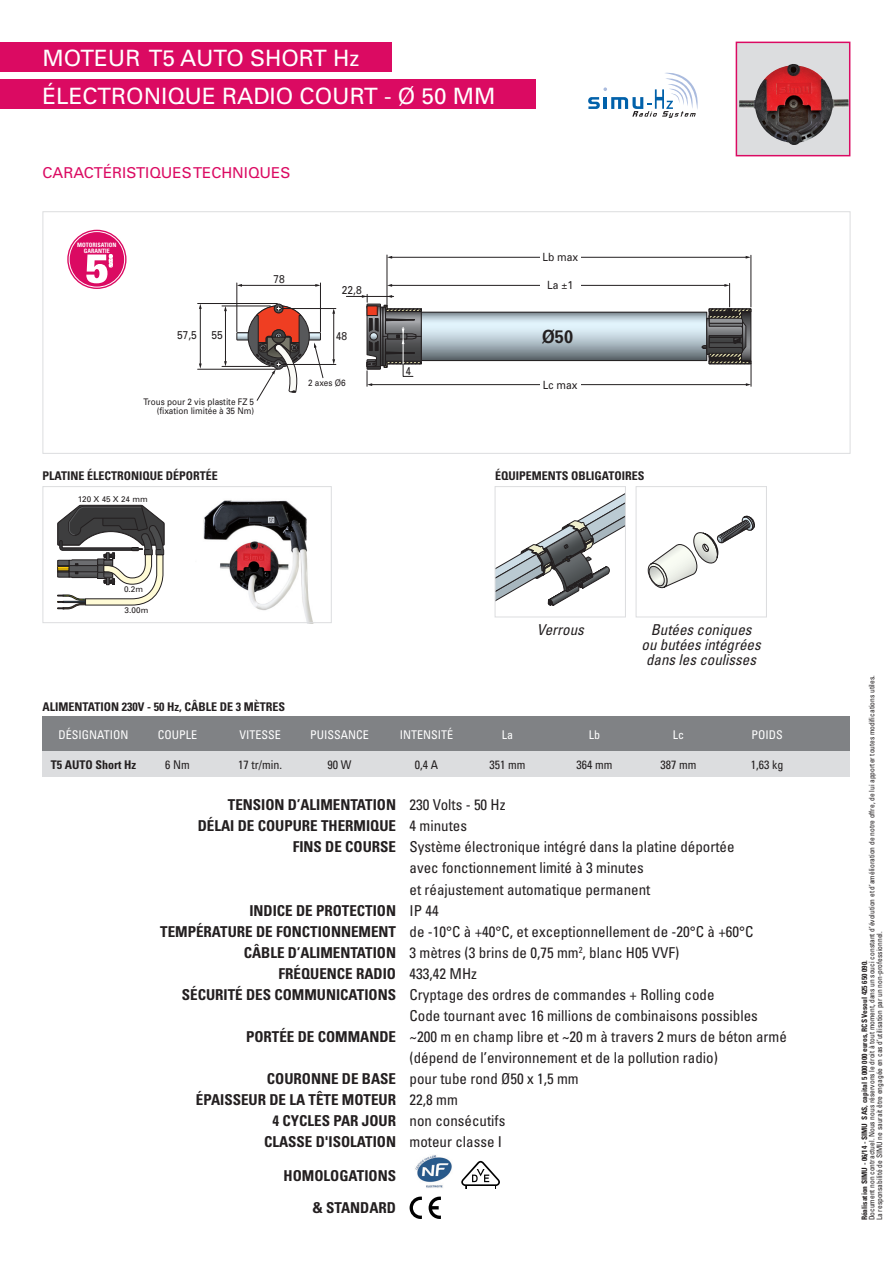
<style>
.page{position:relative;width:893px;height:1263px;background:#fff}
.page>*{position:absolute;margin:0;border:0;box-sizing:border-box;transform-origin:0 0}
.t1{font:22.5px/37.2px "Univers";color:#fff}
.t2{font:700 18.15px "Univers";color:#231f20;scale:.9 1}
.t3{font:condensed 15px "Univers";color:#231f20}
.t4{font:700 condensed 15px/31.5px "Univers";color:#231f20;text-align:right}
.t5{font:italic condensed 15px/15px "Univers";color:#231f20;text-align:center}
.t6{font:15px "Univers";color:#db0a62}
.t7{font:700 condensed 12px "Univers";color:#231f20}
.t8{font:condensed 12px "Univers";color:#fff}
.t9{font:condensed 12px "Univers";color:#231f20}
.t10{font:11.4px "Univers";color:#231f20;scale:.9 1}
.t11{font:9px/9px "Univers";color:#231f20;text-align:right;scale:.9 1}
.t12{font:8.1px "Univers";color:#231f20}
.t13{font:condensed 7.5px/7.5px "Univers";color:#231f20}
.t14{font:700 condensed 7.5px "Univers";color:#231f20}
.t15{font:700 condensed 6px/6px "Univers";color:#fff;text-align:center}
.s1{font-weight:400}
.s2{font-weight:700}
</style>
<div class="page">
<div style="left:0;top:42px;width:391px;height:30px;background:#db0a62"></div>
<div style="left:0;top:80px;width:536px;height:29px;background:#db0a62"></div>
<div style="left:43px;top:717px;width:807px;height:34px;background:#808285"></div>
<div style="left:43px;top:751px;width:807px;height:25px;background:#dcdddf"></div>
<svg style="left:66px;top:228px;width:62px;height:62px;background:#e02d78"></svg>
<div style="left:65px;top:227px;width:64px;height:64px;border:2px solid #fff;border-radius:50%"></div>
<div style="left:69px;top:231px;width:56px;height:56px;border:1px solid #fff;border-radius:50%"></div>
<svg style="left:86px;top:254px;width:27px;height:29px"></svg>
<svg style="left:497px;top:493px;width:127px;height:113px"></svg>
<div style="left:495px;top:486px;width:131px;height:131px;border:1px solid #dcdddf"></div>
<svg style="left:648px;top:516px;width:107px;height:102px"></svg>
<div style="left:636px;top:486px;width:131px;height:131px;border:1px solid #dcdddf"></div>
<div style="left:736px;top:42px;width:114px;height:114px;background:#dcdddf"></div>
<img style="left:739px;top:64px;width:108px;height:81px">
<div style="left:736px;top:42px;width:114px;height:114px;border:2px solid #db0a62"></div>
<svg style="left:588px;top:72px;width:110px;height:46px"></svg>
<img style="left:415px;top:1155px;width:37px;height:33px">
<svg style="left:461px;top:1161px;width:39px;height:27px"></svg>
<svg style="left:410px;top:1196px;width:12px;height:23px"></svg>
<svg style="left:429px;top:1196px;width:12px;height:23px"></svg>
<svg style="left:237px;top:333px;width:18px;height:7px"></svg>
<div style="left:237px;top:332px;width:19px;height:8px;border:1px solid #231f20"></div>
<div style="left:274px;top:304px;width:9px;height:9px;border:1px solid #231f20;border-radius:50%"></div>
<hr style="left:280px;top:308px;width:56px;height:1px;background:#231f20">
<hr style="left:280px;top:364px;width:56px;height:1px;background:#231f20">
<hr style="left:333px;top:311px;width:1px;height:50px;background:#231f20">
<hr style="left:237px;top:283px;width:1px;height:49px;background:#231f20">
<hr style="left:320px;top:283px;width:1px;height:49px;background:#231f20">
<hr style="left:239px;top:285px;width:79px;height:1px;background:#231f20">
<svg style="left:247px;top:305px;width:76px;height:96px"></svg>
<hr style="left:391px;top:257px;width:356px;height:1px;background:#231f20">
<svg style="left:746px;top:256px;width:5px;height:3px"></svg>
<hr style="left:751px;top:255px;width:1px;height:52px;background:#231f20">
<hr style="left:371px;top:384px;width:376px;height:1px;background:#231f20">
<hr style="left:390px;top:285px;width:335px;height:1px;background:#231f20">
<svg style="left:422px;top:314px;width:280px;height:45px;background:#b1c0c8"></svg>
<div style="left:419px;top:312px;width:288px;height:49px;border:1px solid #231f20"></div>
<hr style="left:387px;top:255px;width:1px;height:50px;background:#231f20">
<hr style="left:346px;top:296px;width:48px;height:1px;background:#231f20">
<svg style="left:702px;top:283px;width:50px;height:103px"></svg>
<svg style="left:362px;top:294px;width:60px;height:92px"></svg>
<hr style="left:403px;top:327px;width:1px;height:37px;background:#fff">
<div style="left:540px;top:380px;width:41px;height:11px;background:#fff"></div>
<div style="left:540px;top:252px;width:41px;height:11px;background:#fff"></div>
<div style="left:540px;top:280px;width:41px;height:11px;background:#fff"></div>
<svg style="left:224px;top:361px;width:3px;height:5px"></svg>
<hr style="left:222px;top:306px;width:48px;height:1px;background:#231f20">
<hr style="left:198px;top:303px;width:79px;height:1px;background:#231f20">
<hr style="left:198px;top:369px;width:79px;height:1px;background:#231f20">
<hr style="left:222px;top:366px;width:48px;height:1px;background:#231f20">
<hr style="left:225px;top:308px;width:1px;height:55px;background:#231f20">
<svg style="left:199px;top:363px;width:3px;height:6px"></svg>
<hr style="left:200px;top:308px;width:1px;height:57px;background:#231f20">
<div style="left:43px;top:211px;width:807px;height:243px;border:1px solid #dcdddf"></div>
<img style="left:203px;top:500px;width:110px;height:121px">
<svg style="left:57px;top:505px;width:107px;height:105px"></svg>
<div style="left:43px;top:486px;width:289px;height:137px;border:1px solid #dcdddf"></div>
<h1 class="t1" style="left:43px;top:42px;width:454px">MOTEUR T5 AUTO SHORT Hz<br>ÉLECTRONIQUE RADIO COURT - Ø 50 MM</h1>
<p class="t6" style="left:43px;top:167px;width:249px">CARACTÉRISTIQUES TECHNIQUES</p>
<p class="t15" style="left:77px;top:242px;width:41px">MOTORISATION<br>GARANTIE</p>
<p class="t10" style="left:177px;top:328px;width:24px">57,5</p>
<p class="t10" style="left:212px;top:328px;width:14px">55</p>
<p class="t10" style="left:273px;top:272px;width:14px">78</p>
<p class="t11" style="left:143px;top:397px;width:125px">Trous pour 2 vis plastite FZ 5 (fixation limitée à 35 Nm)</p>
<p class="t7" style="left:43px;top:472px;width:177px">PLATINE ÉLECTRONIQUE DÉPORTÉE</p>
<p class="t12" style="left:78px;top:494px;width:71px">120 X 45 X 24 mm</p>
<p class="t10" style="left:342px;top:283px;width:24px">22,8</p>
<p class="t10" style="left:336px;top:329px;width:14px">48</p>
<p class="t11" style="left:308px;top:378px;width:43px">2 axes Ø6</p>
<p class="t12" style="left:124px;top:584px;width:20px">0.2m</p>
<p class="t12" style="left:125px;top:605px;width:25px">3.00m</p>
<p class="t7" style="left:43px;top:702px;width:244px">ALIMENTATION 230V - 50 Hz, CÂBLE DE 3 MÈTRES</p>
<p class="t10" style="left:406px;top:364px;width:8px">4</p>
<p class="t10" style="left:542px;top:250px;width:41px">Lb max</p>
<p class="t10" style="left:547px;top:278px;width:30px">La ±1</p>
<p class="t2" style="left:542px;top:325px;width:36px">Ø50</p>
<p class="t10" style="left:543px;top:378px;width:40px">Lc max</p>
<p class="t7" style="left:495px;top:472px;width:151px">ÉQUIPEMENTS OBLIGATOIRES</p>
<p class="t5" style="left:537px;top:623px;width:48px">Verrous</p>
<p class="t5" style="left:641px;top:623px;width:121px">Butées coniques ou butées intégrées dans les coulisses</p>
<p class="t8" style="left:59px;top:730px;width:71px">DÉSIGNATION</p>
<p class="t8" style="left:158px;top:730px;width:41px">COUPLE</p>
<p class="t8" style="left:239px;top:730px;width:43px">VITESSE</p>
<p class="t8" style="left:310px;top:730px;width:60px">PUISSANCE</p>
<p class="t8" style="left:400px;top:730px;width:55px">INTENSITÉ</p>
<p class="t8" style="left:502px;top:730px;width:13px">La</p>
<p class="t8" style="left:589px;top:730px;width:13px">Lb</p>
<p class="t8" style="left:673px;top:730px;width:13px">Lc</p>
<p class="t8" style="left:751px;top:730px;width:33px">POIDS</p>
<p class="t7" style="left:51px;top:760px;width:87px">T5 AUTO Short Hz</p>
<p class="t9" style="left:165px;top:760px;width:26px">6 Nm</p>
<p class="t9" style="left:238px;top:760px;width:45px">17 tr/min.</p>
<p class="t9" style="left:328px;top:760px;width:25px">90 W</p>
<p class="t9" style="left:415px;top:760px;width:25px">0,4 A</p>
<p class="t9" style="left:490px;top:760px;width:37px">351 mm</p>
<p class="t9" style="left:577px;top:760px;width:37px">364 mm</p>
<p class="t9" style="left:661px;top:760px;width:37px">387 mm</p>
<p class="t9" style="left:751px;top:760px;width:34px">1,63 kg</p>
<p class="t4" style="left:228px;top:791px;width:279px">TENSION D’ALIMENTATION <span class="s1">230 Volts - 50 Hz</span></p>
<p class="t4" style="left:198px;top:812px;width:271px">DÉLAI DE COUPURE THERMIQUE <span class="s1">4 minutes</span></p>
<p class="t3" style="left:293px;top:841px;width:443px"><span class="s2">FINS DE COURSE</span> Système électronique intégré dans la platine déportée</p>
<p class="t3" style="left:410px;top:862px;width:236px">avec fonctionnement limité à 3 minutes</p>
<p class="t3" style="left:410px;top:883px;width:242px">et réajustement automatique permanent</p>
<p class="t4" style="left:249px;top:896px;width:191px">INDICE DE PROTECTION <span class="s1">IP 44</span></p>
<p class="t3" style="left:160px;top:925px;width:595px"><span class="s2">TEMPÉRATURE DE FONCTIONNEMENT</span> de -10°C à +40°C, et exceptionnellement de -20°C à +60°C</p>
<p class="t3" style="left:244px;top:946px;width:437px"><span class="s2">CÂBLE D’ALIMENTATION</span> 3 mètres (3 brins de 0,75 mm<sup>2</sup>, blanc H05 VVF)</p>
<p class="t4" style="left:279px;top:959px;width:200px">FRÉQUENCE RADIO <span class="s1">433,42 MHz</span></p>
<p class="t3" style="left:182px;top:988px;width:534px"><span class="s2">SÉCURITÉ DES COMMUNICATIONS</span> Cryptage des ordres de commandes + Rolling code</p>
<p class="t3" style="left:410px;top:1009px;width:350px">Code tournant avec 16 millions de combinaisons possibles</p>
<p class="t3" style="left:246px;top:1030px;width:542px"><span class="s2">PORTÉE DE COMMANDE</span> ~200 m en champ libre et ~20 m à travers 2 murs de béton armé</p>
<p class="t3" style="left:410px;top:1051px;width:310px">(dépend de l’environnement et de la pollution radio)</p>
<p class="t3" style="left:267px;top:1072px;width:313px"><span class="s2">COURONNE DE BASE</span> pour tube rond Ø50 x 1,5 mm</p>
<p class="t4" style="left:196px;top:1085px;width:263px">ÉPAISSEUR DE LA TÊTE MOTEUR <span class="s1">22,8 mm</span></p>
<p class="t4" style="left:273px;top:1106px;width:234px">4 CYCLES PAR JOUR <span class="s1">non consécutifs</span></p>
<p class="t4" style="left:264px;top:1127px;width:240px">CLASSE D'ISOLATION <span class="s1">moteur classe I</span></p>
<p class="t4" style="left:284px;top:1161px;width:114px">HOMOLOGATIONS &amp; STANDARD</p>
<p class="t13" style="left:869px;top:1220px;width:547px;rotate:-90deg">Document non contractuel. Nous nous réservons le droit à tout moment, dans un souci constant d’évolution et d’amélioration de notre offre, de lui apporter toutes modifications utiles.<br>La responsabilité de SIMU ne saurait être engagée en cas d’utilisation par un non-professionnel.</p>
<p class="t14" style="left:862px;top:1220px;width:262px;rotate:-90deg">Réalisation SIMU - 06/14 - SIMU SAS, capital 5 000 000 euros, RCS Vesoul 425 650 090.</p>
</div>
